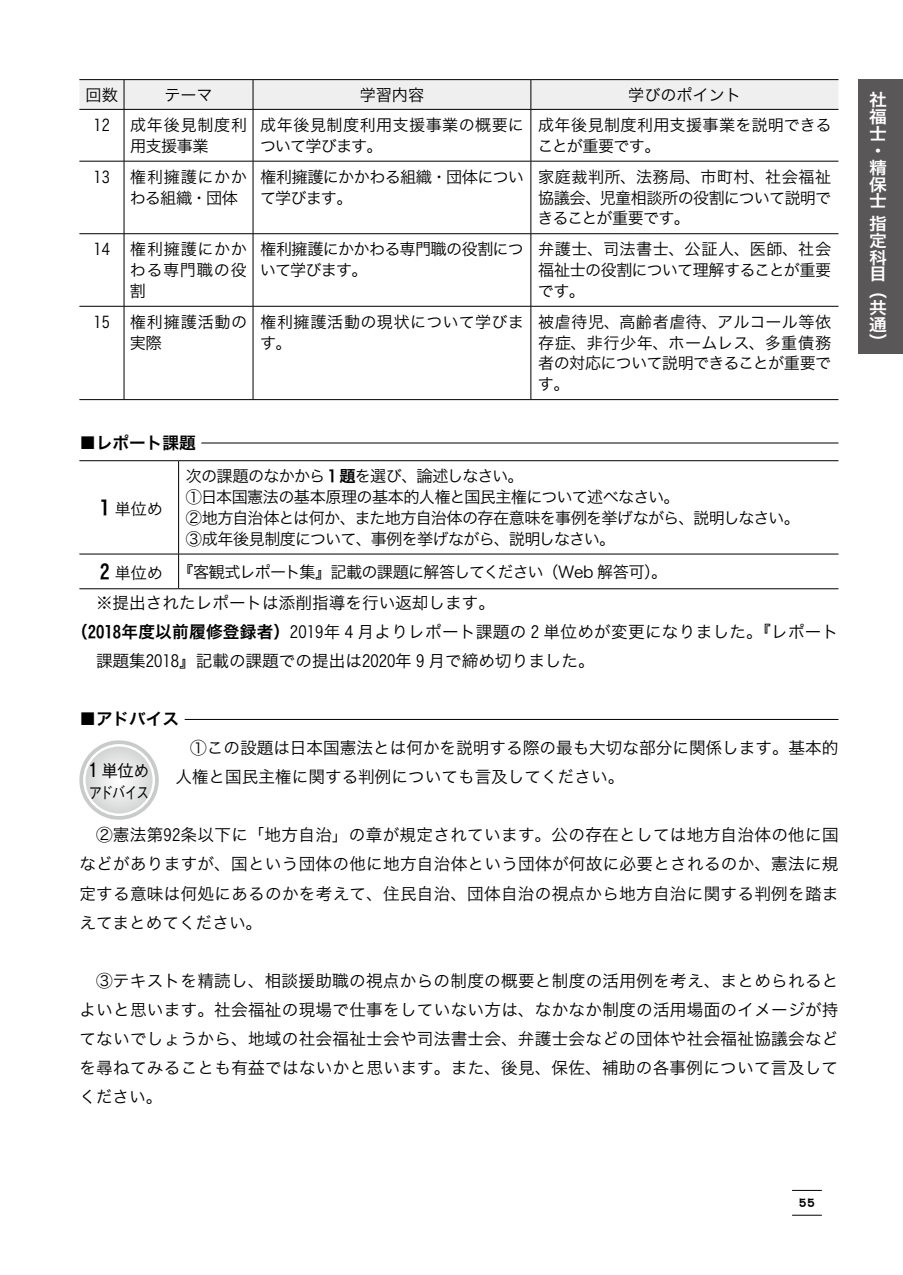
<style>
.page{position:relative;width:903px;height:1275px;background:#fff}
.page>*{position:absolute;margin:0;border:0;box-sizing:border-box;transform-origin:0 0}
.t1{font:16.8px/16.8px "Hira Kaku Pro W6";color:#fff;scale:1.06 1}
.t2{font:16.62px/29.1px "Hira Kaku Pro W3";color:#000;text-align:justify}
.t3{font:16.62px "Hira Kaku Pro W6";color:#000}
.t4{font:500 16.62px/22.1px "Gothic BBB Pro";letter-spacing:-.075em;color:#000}
.t5{font:16.1px/20.8px "Hira Kaku Pro W3";letter-spacing:-.03em;color:#000;text-align:justify}
.t6{font:16.1px/20.8px "Hira Kaku Pro W3";letter-spacing:.01em;color:#000}
.t7{font:16.1px/20.8px "Hira Kaku Pro W3";letter-spacing:.025em;color:#000}
.t8{font:16.1px/20.8px "Hira Kaku Pro W3";letter-spacing:.02em;color:#000}
.t9{font:16.1px/20.8px "Hira Kaku Pro W3";letter-spacing:.03em;color:#000}
.t10{font:16.1px/20.8px "Hira Kaku Pro W3";letter-spacing:.04em;color:#000}
.t11{font:16.1px/20.8px "Hira Kaku Pro W3";letter-spacing:.045em;color:#000}
.t12{font:16.1px "Hira Kaku Pro W3";color:#000}
.t13{font:12.42px "DFPOP2 Std W9";color:#000}
.s1{font-family:"Hira Kaku Pro W6"}
.s2{font-family:"Hira Kaku Pro W6";font-size:19.78px}
.s3{font-size:19.78px}
</style>
<div class="page">
<hr style="left:792px;top:1190px;width:30px;height:1px;background:#000">
<hr style="left:792px;top:1215px;width:30px;height:1px;background:#000">
<div style="left:858px;top:79px;width:45px;height:274px;background:#595757"></div>
<hr style="left:79px;top:79px;width:45px;height:1px;background:#000">
<hr style="left:124px;top:79px;width:129px;height:1px;background:#000">
<hr style="left:253px;top:79px;width:278px;height:1px;background:#000">
<hr style="left:531px;top:79px;width:307px;height:1px;background:#000">
<svg style="left:79px;top:80px;width:759px;height:29px"></svg>
<hr style="left:79px;top:109px;width:45px;height:1px;background:#000">
<hr style="left:124px;top:109px;width:129px;height:1px;background:#000">
<hr style="left:124px;top:110px;width:1px;height:51px;background:#000">
<hr style="left:253px;top:109px;width:278px;height:1px;background:#000">
<hr style="left:253px;top:110px;width:1px;height:51px;background:#000">
<hr style="left:531px;top:109px;width:307px;height:1px;background:#000">
<hr style="left:530px;top:110px;width:1px;height:51px;background:#000">
<hr style="left:79px;top:161px;width:45px;height:1px;background:#000">
<hr style="left:124px;top:161px;width:129px;height:1px;background:#000">
<hr style="left:124px;top:161px;width:1px;height:72px;background:#000">
<hr style="left:253px;top:161px;width:278px;height:1px;background:#000">
<hr style="left:253px;top:161px;width:1px;height:72px;background:#000">
<hr style="left:531px;top:161px;width:307px;height:1px;background:#000">
<hr style="left:530px;top:161px;width:1px;height:72px;background:#000">
<hr style="left:79px;top:233px;width:45px;height:1px;background:#000">
<hr style="left:124px;top:233px;width:129px;height:1px;background:#000">
<hr style="left:124px;top:234px;width:1px;height:72px;background:#000">
<hr style="left:253px;top:233px;width:278px;height:1px;background:#000">
<hr style="left:253px;top:234px;width:1px;height:72px;background:#000">
<hr style="left:531px;top:233px;width:307px;height:1px;background:#000">
<hr style="left:530px;top:234px;width:1px;height:72px;background:#000">
<hr style="left:79px;top:306px;width:45px;height:1px;background:#000">
<hr style="left:124px;top:306px;width:129px;height:1px;background:#000">
<hr style="left:124px;top:307px;width:1px;height:92px;background:#000">
<hr style="left:253px;top:306px;width:278px;height:1px;background:#000">
<hr style="left:253px;top:307px;width:1px;height:92px;background:#000">
<hr style="left:531px;top:306px;width:307px;height:1px;background:#000">
<hr style="left:530px;top:307px;width:1px;height:92px;background:#000">
<hr style="left:79px;top:399px;width:45px;height:1px;background:#000">
<hr style="left:124px;top:399px;width:129px;height:1px;background:#000">
<hr style="left:253px;top:399px;width:278px;height:1px;background:#000">
<hr style="left:531px;top:399px;width:307px;height:1px;background:#000">
<hr style="left:201px;top:443px;width:637px;height:1px;background:#000">
<hr style="left:79px;top:460px;width:100px;height:1px;background:#000">
<hr style="left:179px;top:460px;width:659px;height:1px;background:#000">
<hr style="left:178px;top:461px;width:1px;height:93px;background:#000">
<hr style="left:79px;top:554px;width:100px;height:1px;background:#000">
<hr style="left:179px;top:554px;width:659px;height:1px;background:#000">
<hr style="left:178px;top:554px;width:1px;height:34px;background:#000">
<hr style="left:79px;top:588px;width:100px;height:1px;background:#000">
<hr style="left:179px;top:588px;width:659px;height:1px;background:#000">
<hr style="left:185px;top:719px;width:653px;height:1px;background:#000">
<svg style="left:79px;top:740px;width:80px;height:80px"></svg>
<svg style="left:83px;top:744px;width:72px;height:72px"></svg>
<svg style="left:86px;top:746px;width:67px;height:67px"></svg>
<p class="t5" style="left:86px;top:83px;width:34px">回数</p>
<p class="t5" style="left:164px;top:83px;width:50px">テーマ</p>
<p class="t5" style="left:360px;top:83px;width:66px">学習内容</p>
<p class="t12" style="left:628px;top:80px;width:114px">学びのポイント</p>
<p class="t5" style="left:94px;top:113px;width:18px">12</p>
<p class="t10" style="left:130px;top:113px;width:119px">成年後見制度利用支援事業</p>
<p class="t7" style="left:260px;top:113px;width:265px">成年後見制度利用支援事業の概要について学びます。</p>
<p class="t6" style="left:537px;top:113px;width:296px">成年後見制度利用支援事業を説明できることが重要です。</p>
<p class="t5" style="left:94px;top:165px;width:18px">13</p>
<p class="t9" style="left:130px;top:165px;width:119px">権利擁護にかかわる組織・団体</p>
<p class="t5" style="left:260px;top:165px;width:265px">権利擁護にかかわる組織・団体について学びます。</p>
<p class="t5" style="left:538px;top:165px;width:295px">家庭裁判所、法務局、市町村、社会福祉協議会、児童相談所の役割について説明できることが重要です。</p>
<p class="t5" style="left:94px;top:238px;width:18px">14</p>
<p class="t5" style="left:130px;top:238px;width:119px">権利擁護にかかわる専門職の役割</p>
<p class="t5" style="left:260px;top:238px;width:266px">権利擁護にかかわる専門職の役割について学びます。</p>
<p class="t5" style="left:538px;top:238px;width:295px">弁護士、司法書士、公証人、医師、社会福祉士の役割について理解することが重要です。</p>
<p class="t5" style="left:94px;top:310px;width:18px">15</p>
<p class="t11" style="left:130px;top:310px;width:119px">権利擁護活動の実際</p>
<p class="t8" style="left:260px;top:310px;width:265px">権利擁護活動の現状について学びます。</p>
<p class="t5" style="left:538px;top:310px;width:295px">被虐待児、高齢者虐待、アルコール等依存症、非行少年、ホームレス、多重債務者の対応について説明できることが重要です。</p>
<p class="t3" style="left:79px;top:427px;width:118px">■レポート課題</p>
<p class="t5" style="left:186px;top:465px;width:615px;text-align:left">次の課題のなかから <span class="s1">1 題</span>を選び、論述しなさい。<br>①日本国憲法の基本原理の基本的人権と国民主権について述べなさい。<br>②地方自治体とは何か、また地方自治体の存在意味を事例を挙げながら、説明しなさい。③成年後見制度について、事例を挙げながら、説明しなさい。</p>
<p class="t5" style="left:100px;top:560px;width:569px"><span class="s2">2</span> 単位め 『客観式レポート集』記載の課題に解答してください（Web 解答可）。</p>
<p class="t2" style="left:96px;top:587px;width:400px">※提出されたレポートは添削指導を行い返却します。</p>
<p class="t2" style="left:71px;top:616px;width:769px"><span class="s1">（2018年度以前履修登録者）</span>2019年 4 月よりレポート課題の 2 単位めが変更になりました。『レポート</p>
<p class="t2" style="left:96px;top:645px;width:500px">課題集2018』記載の課題での提出は2020年 9 月で締め切りました。</p>
<p class="t5" style="left:100px;top:497px;width:65px"><span class="s2">1</span> 単位め</p>
<p class="t3" style="left:79px;top:704px;width:101px">■アドバイス</p>
<p class="t2" style="left:175px;top:732px;width:664px;text-indent:-79px">　　　　　 ①この設題は日本国憲法とは何かを説明する際の最も大切な部分に関係します。基本的人権と国民主権に関する判例についても言及してください。</p>
<p class="t4" style="left:89px;top:757px;width:63px"><span class="s3">1</span> 単位めアドバイス</p>
<p class="t2" style="left:79px;top:819px;width:761px;text-indent:17px">②憲法第92条以下に「地方自治」の章が規定されています。公の存在としては地方自治体の他に国などがありますが、国という団体の他に地方自治体という団体が何故に必要とされるのか、憲法に規定する意味は何処にあるのかを考えて、住民自治、団体自治の視点から地方自治に関する判例を踏まえてまとめてください。</p>
<p class="t2" style="left:79px;top:965px;width:761px;text-indent:17px">③テキストを精読し、相談援助職の視点からの制度の概要と制度の活用例を考え、まとめられるとよいと思います。社会福祉の現場で仕事をしていない方は、なかなか制度の活用場面のイメージが持てないでしょうから、地域の社会福祉士会や司法書士会、弁護士会などの団体や社会福祉協議会などを尋ねてみることも有益ではないかと思います。また、後見、保佐、補助の各事例について言及してください。</p>
<p class="t1" style="left:869px;top:91px;width:18px">社福士・精保士</p>
<p class="t1" style="left:869px;top:214px;width:18px">指定科目（共通）</p>
<p class="t13" style="left:798px;top:1196px;width:18px">55</p>
</div>
